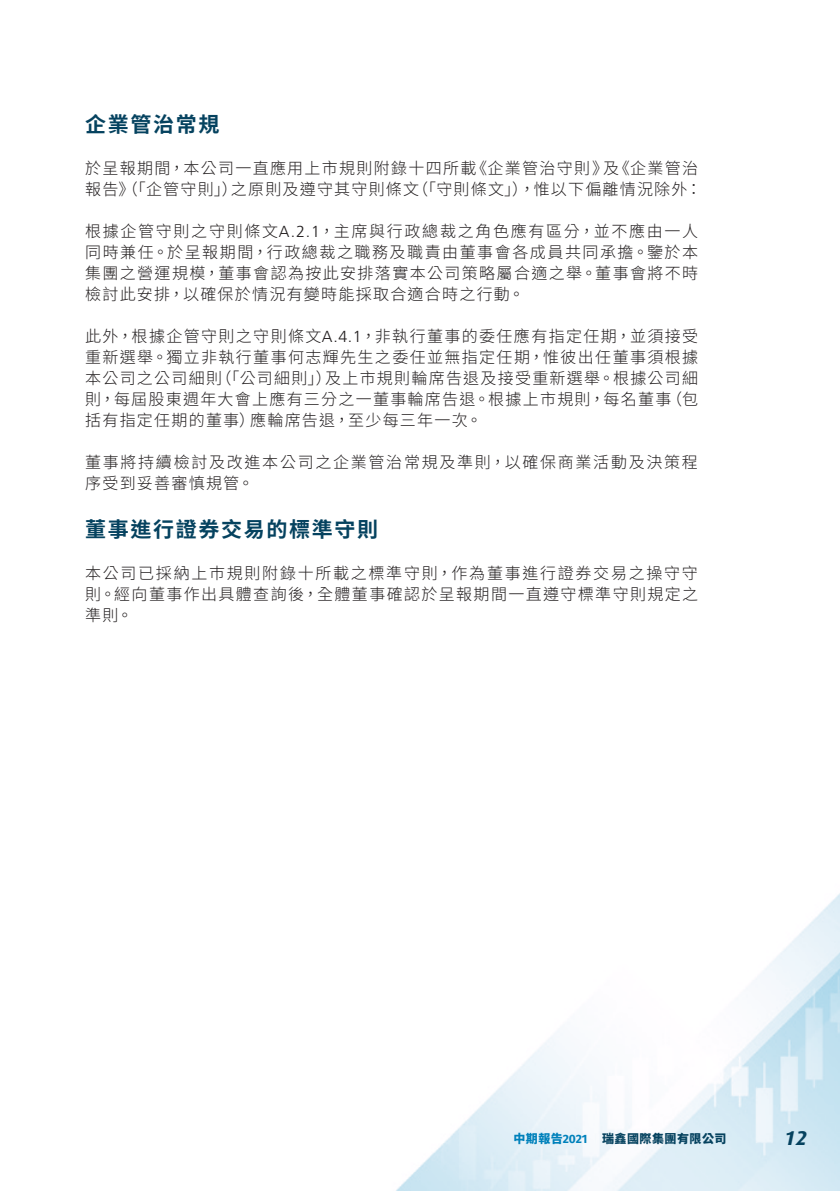
<style>
.page{position:relative;width:840px;height:1191px;background:#fff}
.page>*{position:absolute;margin:0;border:0;box-sizing:border-box;transform-origin:0 0}
.Heading_1{font:700 21px "Source Han Sans TC";letter-spacing:.08em;color:#05425f}
.t1{font:italic 700 20px "Dax";color:#05425f}
.Body_Text{font:300 16px/21px "Source Han Sans TC";letter-spacing:.08em;color:#231f20;text-align:justify}
.Body_Text-2{font:300 16px/21px "Source Han Sans TC";letter-spacing:.105em;color:#231f20}
.t2{font:800 12px "Source Han Sans TC";letter-spacing:.04em;color:#05425f}
.t3{font:800 12px "Source Han Sans TC";color:#0081bb}
.s1{font-family:"Frutiger LT Std"}
.s2{font-family:"Fira Sans";font-weight:700}
</style>
<div class="page">
<img style="left:396px;top:894px;width:443px;height:297px">
<p class="Heading_1" style="left:85px;top:112px;width:136px">企業管治常規</p>
<p class="Body_Text" style="left:85px;top:158px;width:392px">於呈報期間，本公司一直應用上市規則附錄十四所載</p>
<p class="Body_Text" style="left:471px;top:158px;width:228px">《企業管治守則》《企業管治</p>
<p class="Body_Text" style="left:602px;top:158px;width:17px">及</p>
<p class="Body_Text" style="left:85px;top:179px;width:154px">報告》（「企管守則」）</p>
<p class="Body_Text" style="left:85px;top:221px;width:614px">根據企管守則之守則條文<span class="s1">A.2.1</span>，主席與行政總裁之角色應有區分，並不應由一人同時兼任。於呈報期間，行政總裁之職務及職責由董事會各成員共同承擔。鑒於本集團之營運規模，董事會認為按此安排落實本公司策略屬合適之舉。董事會將不時檢討此安排，以確保於情況有變時能採取合適合時之行動。</p>
<p class="Body_Text" style="left:85px;top:326px;width:614px;text-align:right">此外，根據企管守則之守則條文<span class="s1">A.4.1</span>，非執行董事的委任應有指定任期，並須接受重新選舉。獨立非執行董事何志輝先生之委任並無指定任期，惟彼出任董事須根據及上市規則輪席告退及接受重新選舉。根據公司細</p>
<p class="Body_Text" style="left:412px;top:179px;width:118px">（「守則條文」）</p>
<p class="Body_Text" style="left:519px;top:179px;width:184px">，惟以下偏離情況除外：</p>
<p class="Body_Text" style="left:231px;top:179px;width:190px">之原則及遵守其守則條文</p>
<p class="Body_Text" style="left:215px;top:368px;width:118px">（「公司細則」）</p>
<p class="Body_Text" style="left:85px;top:368px;width:138px">本公司之公司細則</p>
<p class="Body_Text" style="left:250px;top:389px;width:422px;text-indent:-165px">則，每屆股東週年大會上應有三分之一董事輪席告退。根據上市規則，每名董事應輪席告退，至少每三年一次。</p>
<p class="Body_Text" style="left:666px;top:389px;width:33px">（包</p>
<p class="Body_Text" style="left:85px;top:410px;width:171px">括有指定任期的董事）</p>
<p class="Body_Text-2" style="left:85px;top:452px;width:614px">董事將持續檢討及改進本公司之企業管治常規及準則，以確保商業活動及決策程序受到妥善審慎規管。</p>
<p class="Heading_1" style="left:85px;top:517px;width:294px">董事進行證券交易的標準守則</p>
<p class="Body_Text" style="left:85px;top:563px;width:614px">本公司已採納上巿規則附錄十所載之標準守則，作為董事進行證券交易之操守守則。經向董事作出具體查詢後，全體董事確認於呈報期間一直遵守標準守則規定之準則。</p>
<p class="t3" style="left:513px;top:1131px;width:75px">中期報告<span class="s2">2021</span></p>
<p class="t2" style="left:601px;top:1131px;width:126px">瑞鑫國際集團有限公司</p>
<p class="t1" style="left:783px;top:1126px;width:25px">12</p>
</div>
